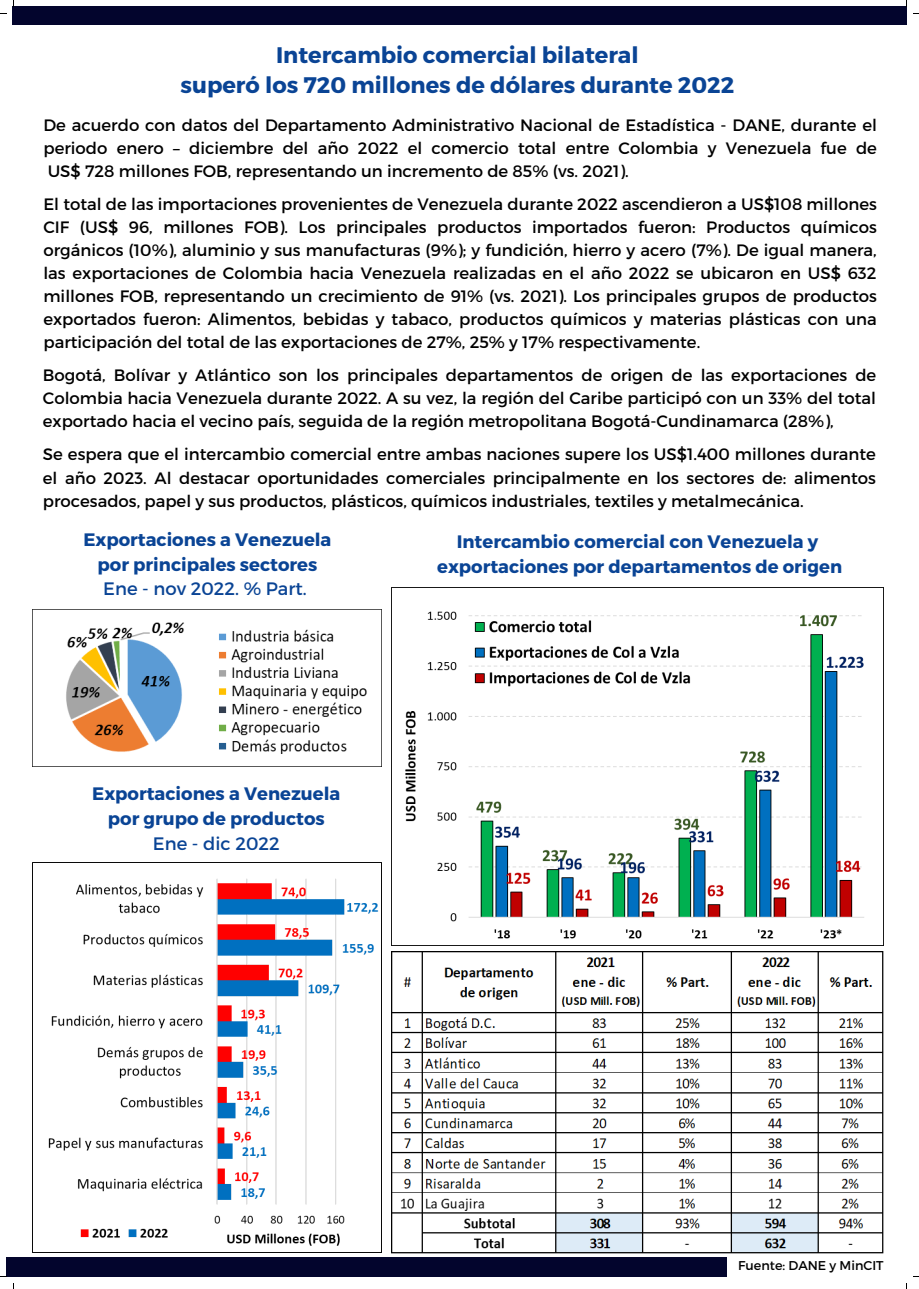
<style>
.page{position:relative;width:919px;height:1289px;background:#fff}
.page>*{position:absolute;margin:0;border:0;box-sizing:border-box;transform-origin:0 0}
.t1{font:700 22.5px/30.9px "Montserrat";color:#0a4495;text-align:center}
.t2{font:700 18px/24.8px "Montserrat";color:#0a4495;text-align:center}
.t3{font:18px "Montserrat";color:#0a4495}
.t4{font:16.5px/23.1px "Montserrat";color:#000;text-align:justify}
.t5{font:12.75px "Montserrat";color:#000}
</style>
<div class="page">
<div style="left:13px;top:6px;width:893px;height:18px;background:#03052d"></div>
<div style="left:6px;top:1257px;width:719px;height:19px;background:#03052d"></div>
<img style="left:391px;top:951px;width:492px;height:301px">
<img style="left:33px;top:862px;width:349px;height:390px">
<img style="left:66px;top:610px;width:316px;height:156px">
<img style="left:391px;top:587px;width:492px;height:358px">
<h1 class="t1" style="left:180px;top:38px;width:555px">Intercambio comercial bilateral<br>superó los 720 millones de dólares durante 2022</h1>
<p class="t4" style="left:43px;top:112px;width:834px">De acuerdo con datos del Departamento Administrativo Nacional de Estadística - DANE, durante el periodo enero – diciembre del año 2022 el comercio total entre Colombia y Venezuela fue de US$ 728 millones FOB, representando un incremento de 85% (vs. 2021).</p>
<p class="t4" style="left:43px;top:192px;width:834px">El total de las importaciones provenientes de Venezuela durante 2022 ascendieron a US$108 millones CIF (US$ 96, millones FOB). Los principales productos importados fueron: Productos químicos orgánicos (10%), aluminio y sus manufacturas (9%); y fundición, hierro y acero (7%). De igual manera, las exportaciones de Colombia hacia Venezuela realizadas en el año 2022 se ubicaron en US$ 632 millones FOB, representando un crecimiento de 91% (vs. 2021). Los principales grupos de productos exportados fueron: Alimentos, bebidas y tabaco, productos químicos y materias plásticas con una participación del total de las exportaciones de 27%, 25% y 17% respectivamente.</p>
<p class="t4" style="left:43px;top:363px;width:834px">Bogotá, Bolívar y Atlántico son los principales departamentos de origen de las exportaciones de Colombia hacia Venezuela durante 2022. A su vez, la región del Caribe participó con un 33% del total exportado hacia el vecino país, seguida de la región metropolitana Bogotá-Cundinamarca (28%),</p>
<p class="t4" style="left:43px;top:442px;width:834px">Se espera que el intercambio comercial entre ambas naciones supere los US$1.400 millones durante el año 2023. Al destacar oportunidades comerciales principalmente en los sectores de: alimentos procesados, papel y sus productos, plásticos, químicos industriales, textiles y metalmecánica.</p>
<p class="t2" style="left:437px;top:528px;width:406px">Intercambio comercial con Venezuela y exportaciones por departamentos de origen</p>
<p class="t2" style="left:83px;top:526px;width:249px">Exportaciones a Venezuela por principales sectores</p>
<p class="t3" style="left:103px;top:577px;width:205px">Ene - nov 2022. % Part.</p>
<p class="t2" style="left:92px;top:780px;width:249px">Exportaciones a Venezuela por grupo de productos</p>
<p class="t3" style="left:153px;top:831px;width:128px">Ene - dic 2022</p>
<p class="t5" style="left:738px;top:1257px;width:147px">Fuente: DANE y MinCIT</p>
</div>
